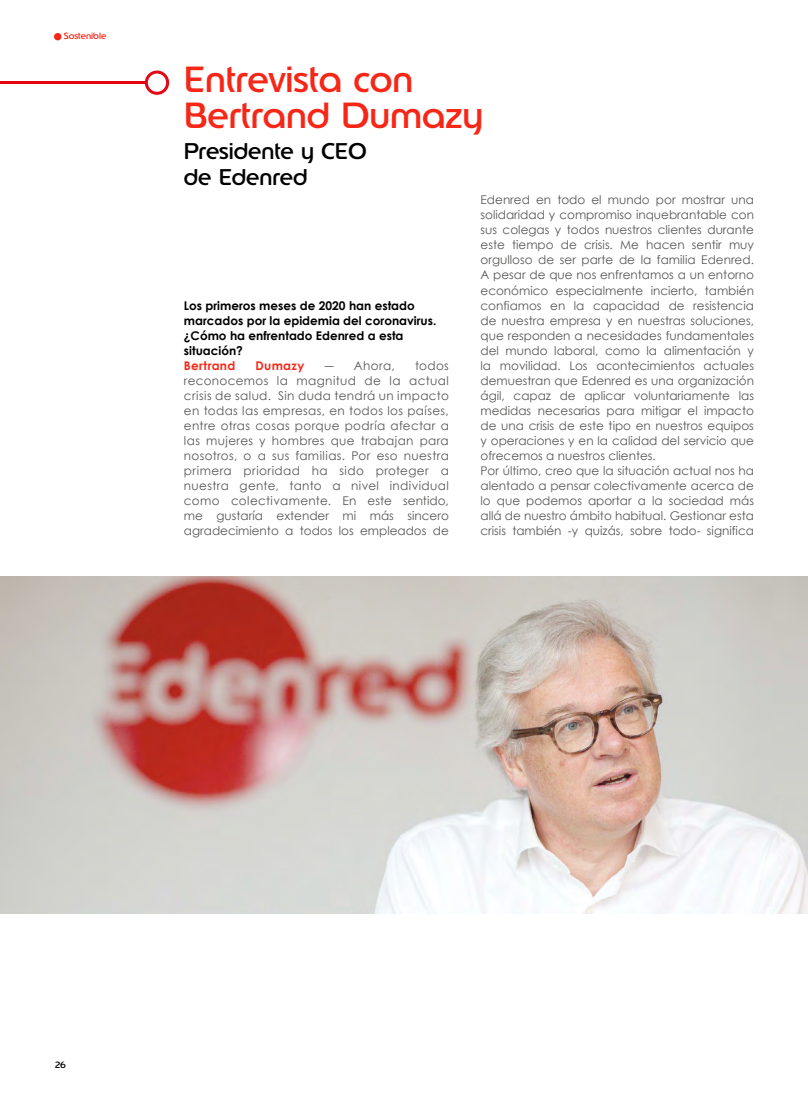
<style>
.page{position:relative;width:808px;height:1106px;background:#fff}
.page>*{position:absolute;margin:0;border:0;box-sizing:border-box;transform-origin:0 0}
.t1{font:36px/36px "Edenred";color:#f72717}
.t2{font:22.5px/25.5px "Edenred";color:#000}
.t3{font:12px/15px "Century Gothic";color:#575756;text-align:justify}
.t4{font:700 12px/15px "Century Gothic";color:#000}
.t5{font:700 12px "Century Gothic";letter-spacing:.02em;color:#f72717}
.t6{font:9px "Edenred";color:#f72717}
.t7{font:9px "Edenred";color:#000}
</style>
<div class="page">
<img style="left:0;top:576px;width:808px;height:337px">
<hr style="left:0;top:81px;width:154px;height:3px;background:#e30613">
<div style="left:146px;top:72px;width:22px;height:21px;background:#fff;border-radius:50%"></div>
<div style="left:145px;top:71px;width:24px;height:24px;border:3px solid #e30613;border-radius:50%"></div>
<div style="left:54px;top:33px;width:7px;height:7px;background:#f72717;border-radius:50%"></div>
<p class="t6" style="left:64px;top:30px;width:44px">Sostenible</p>
<h1 class="t1" style="left:184px;top:61px;width:301px">Entrevista con<br>Bertrand Dumazy</h1>
<h2 class="t2" style="left:184px;top:138px;width:184px">Presidente y CEO de Edenred</h2>
<p class="t4" style="left:184px;top:297px;width:254px">Los primeros meses de 2020 han estado marcados por la epidemia del coronavirus. ¿Cómo ha enfrentado Edenred a esta situación?</p>
<p class="t5" style="left:184px;top:356px;width:53px">Bertrand</p>
<p class="t5" style="left:256px;top:356px;width:50px">Dumazy</p>
<p class="t3" style="left:325px;top:358px;width:10px">―</p>
<p class="t3" style="left:354px;top:358px;width:42px">Ahora,</p>
<p class="t3" style="left:184px;top:358px;width:266px;text-indent:231px">todos reconocemos la magnitud de la actual crisis de salud. Sin duda tendrá un impacto en todas las empresas, en todos los países, entre otras cosas porque podría afectar a las mujeres y hombres que trabajan para nosotros, o a sus familias. Por eso nuestra primera prioridad ha sido proteger a nuestra gente, tanto a nivel individual como colectivamente. En este sentido, me gustaría extender mi más sincero agradecimiento a todos los empleados de</p>
<p class="t3" style="left:480px;top:192px;width:275px;text-align:left">Edenred en todo el mundo por mostrar una solidaridad y compromiso inquebrantable con sus colegas y todos nuestros clientes durante este tiempo de crisis. Me hacen sentir muy orgulloso de ser parte de la familia Edenred.<br>A pesar de que nos enfrentamos a un entorno económico especialmente incierto, también confiamos en la capacidad de resistencia de nuestra empresa y en nuestras soluciones, que responden a necesidades fundamentales del mundo laboral, como la alimentación y la movilidad. Los acontecimientos actuales demuestran que Edenred es una organización ágil, capaz de aplicar voluntariamente las medidas necesarias para mitigar el impacto de una crisis de este tipo en nuestros equipos y operaciones y en la calidad del servicio que ofrecemos a nuestros clientes.<br>Por último, creo que la situación actual nos ha alentado a pensar colectivamente acerca de lo que podemos aportar a la sociedad más allá de nuestro ámbito habitual. Gestionar esta crisis también -y quizás, sobre todo- significa</p>
<p class="t7" style="left:55px;top:1059px;width:12px">26</p>
</div>
